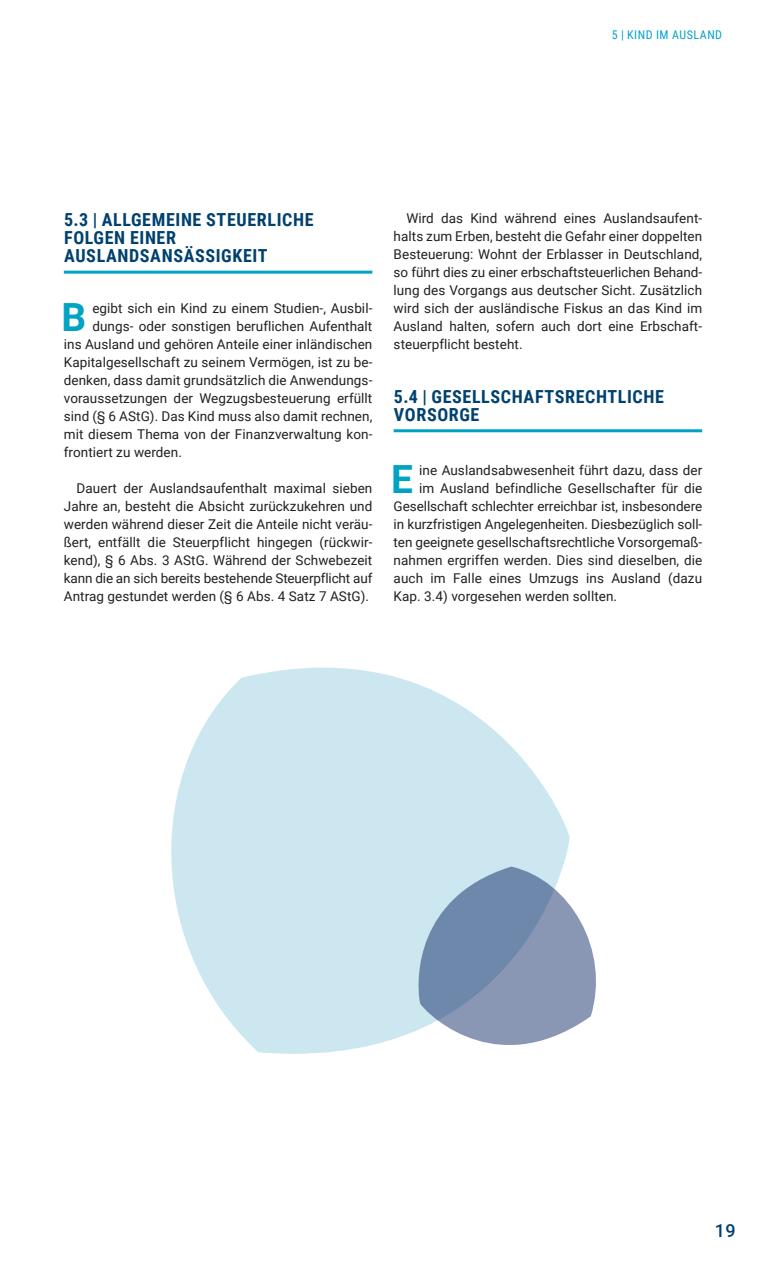
<style>
.page{position:relative;width:766px;height:1263px;background:#fff}
.page>*{position:absolute;margin:0;border:0;box-sizing:border-box;transform-origin:0 0}
.t1{font:700 38.85px "Roboto";color:#00a3c4}
.t2{font:700 18px/18px "Roboto Condensed";letter-spacing:.035em;color:#01416f}
.t3{font:500 18px "Roboto";color:#01416f}
.t4{font:13.5px/18px "Roboto";letter-spacing:.005em;color:#231f20;text-align:justify}
.t5{font:12px "Roboto Condensed";letter-spacing:.045em;color:#00a3c4}
</style>
<div class="page">
<hr style="left:64px;top:271px;width:308px;height:3px;background:#00a3c4">
<hr style="left:393px;top:429px;width:309px;height:3px;background:#00a3c4">
<svg style="left:171px;top:668px;width:399px;height:386px;fill:#cce7f0"></svg>
<svg style="left:407px;top:866px;width:189px;height:188px"></svg>
<p class="t5" style="left:611px;top:26px;width:112px">5 | KIND IM AUSLAND</p>
<h2 class="t2" style="left:64px;top:210px;width:251px">5.3 | ALLGEMEINE STEUERLICHE<br>FOLGEN EINER<br>AUSLANDSANSÄSSIGKEIT</h2>
<h1 class="t1" style="left:61px;top:290px;width:26px">B</h1>
<p class="t4" style="left:92px;top:298px;width:281px">egibt sich ein Kind zu einem Studien-, Ausbil-</p>
<p class="t4" style="left:92px;top:316px;width:281px">dungs- oder sonstigen beruflichen Aufenthalt</p>
<p class="t4" style="left:64px;top:334px;width:310px">ins Ausland und gehören Anteile einer inländischen</p>
<p class="t4" style="left:64px;top:352px;width:310px">Kapitalgesellschaft zu seinem Vermögen, ist zu be-</p>
<p class="t4" style="left:64px;top:370px;width:310px">denken, dass damit grundsätzlich die Anwendungs-</p>
<p class="t4" style="left:64px;top:388px;width:310px">voraussetzungen der Wegzugsbesteuerung erfüllt</p>
<p class="t4" style="left:64px;top:406px;width:310px">sind (§ 6 AStG). Das Kind muss also damit rechnen,</p>
<p class="t4" style="left:64px;top:424px;width:310px">mit diesem Thema von der Finanzverwaltung kon-</p>
<p class="t4" style="left:64px;top:442px;width:120px">frontiert zu werden.</p>
<p class="t4" style="left:64px;top:478px;width:310px;text-indent:13px">Dauert der Auslandsaufenthalt maximal sieben Jahre an, besteht die Absicht zurückzukehren und werden während dieser Zeit die Anteile nicht veräu&shy;ßert, entfällt die Steuerpflicht hingegen (rückwir&shy;kend), § 6 Abs. 3 AStG. Während der Schwebezeit kann die an sich bereits bestehende Steuerpflicht auf Antrag gestundet werden (§ 6 Abs. 4 Satz 7 AStG).</p>
<p class="t4" style="left:393px;top:208px;width:310px;text-indent:13px">Wird das Kind während eines Auslandsaufent&shy;halts zum Erben, besteht die Gefahr einer doppelten Besteuerung: Wohnt der Erblasser in Deutschland, so führt dies zu einer erbschaftsteuerlichen Behand&shy;lung des Vorgangs aus deutscher Sicht. Zusätzlich wird sich der ausländische Fiskus an das Kind im Ausland halten, sofern auch dort eine Erbschaft&shy;steuerpflicht besteht.</p>
<h2 class="t2" style="left:394px;top:387px;width:271px">5.4 | GESELLSCHAFTSRECHTLICHE<br>VORSORGE</h2>
<h1 class="t1" style="left:391px;top:451px;width:23px">E</h1>
<p class="t4" style="left:419px;top:460px;width:284px">ine Auslandsabwesenheit führt dazu, dass der</p>
<p class="t4" style="left:419px;top:478px;width:284px">im Ausland befindliche Gesellschafter für die</p>
<p class="t4" style="left:393px;top:496px;width:310px">Gesellschaft schlechter erreichbar ist, insbesondere</p>
<p class="t4" style="left:393px;top:514px;width:310px">in kurzfristigen Angelegenheiten. Diesbezüglich soll-</p>
<p class="t4" style="left:393px;top:532px;width:309px">ten geeignete gesellschaftsrechtliche Vorsorgemaß-</p>
<p class="t4" style="left:393px;top:550px;width:310px">nahmen ergriffen werden. Dies sind dieselben, die</p>
<p class="t4" style="left:393px;top:568px;width:310px">auch im Falle eines Umzugs ins Ausland (dazu</p>
<p class="t4" style="left:393px;top:586px;width:225px">Kap. 3.4) vorgesehen werden sollten.</p>
<h2 class="t3" style="left:714px;top:1218px;width:23px">19</h2>
</div>
